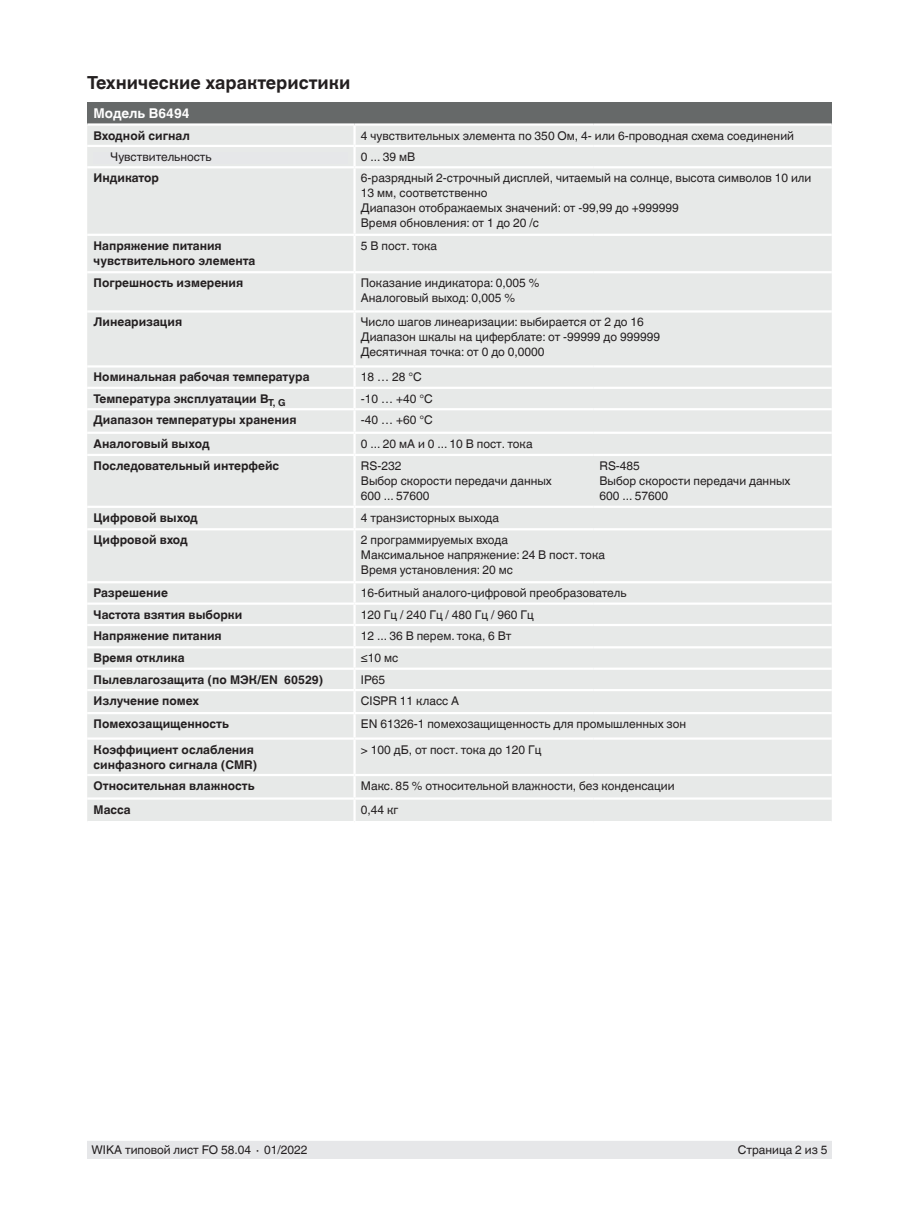
<style>
.page{position:relative;width:919px;height:1214px;background:#fff}
.page>*{position:absolute;margin:0;border:0;box-sizing:border-box;transform-origin:0 0}
.t1{font:700 18px "Helvetica World";color:#231f20}
.t2{font:700 13.5px "Helvetica World";color:#fff}
.t3{font:12px/15px "Helvetica World";color:#231f20}
.t4{font:700 12px/15px "Helvetica World";color:#231f20}
</style>
<div class="page">
<div style="left:87px;top:102px;width:744px;height:22px;background:#666969"></div>
<div style="left:87px;top:126px;width:744px;height:695px;background:#e7e9e8"></div>
<hr style="left:87px;top:123px;width:267px;height:3px;background:#fff">
<hr style="left:354px;top:123px;width:239px;height:3px;background:#fff">
<hr style="left:593px;top:123px;width:238px;height:3px;background:#fff">
<hr style="left:87px;top:145px;width:267px;height:2px;background:#fff">
<hr style="left:354px;top:145px;width:239px;height:2px;background:#fff">
<svg style="left:353px;top:126px;width:2px;height:40px"></svg>
<hr style="left:593px;top:145px;width:238px;height:2px;background:#fff">
<hr style="left:87px;top:166px;width:267px;height:2px;background:#fff">
<hr style="left:354px;top:166px;width:239px;height:2px;background:#fff">
<hr style="left:353px;top:168px;width:2px;height:66px;background:#fff">
<hr style="left:593px;top:166px;width:238px;height:2px;background:#fff">
<hr style="left:87px;top:234px;width:267px;height:2px;background:#fff">
<hr style="left:354px;top:234px;width:239px;height:2px;background:#fff">
<hr style="left:353px;top:236px;width:2px;height:35px;background:#fff">
<hr style="left:593px;top:234px;width:238px;height:2px;background:#fff">
<hr style="left:87px;top:271px;width:267px;height:2px;background:#fff">
<hr style="left:354px;top:271px;width:239px;height:2px;background:#fff">
<hr style="left:353px;top:273px;width:2px;height:37px;background:#fff">
<hr style="left:593px;top:271px;width:238px;height:2px;background:#fff">
<hr style="left:87px;top:310px;width:267px;height:2px;background:#fff">
<hr style="left:354px;top:310px;width:239px;height:2px;background:#fff">
<hr style="left:353px;top:312px;width:2px;height:53px;background:#fff">
<hr style="left:593px;top:310px;width:238px;height:2px;background:#fff">
<hr style="left:87px;top:365px;width:267px;height:2px;background:#fff">
<hr style="left:354px;top:365px;width:239px;height:2px;background:#fff">
<hr style="left:353px;top:367px;width:2px;height:20px;background:#fff">
<hr style="left:593px;top:365px;width:238px;height:2px;background:#fff">
<hr style="left:87px;top:387px;width:267px;height:2px;background:#fff">
<hr style="left:354px;top:387px;width:239px;height:2px;background:#fff">
<svg style="left:353px;top:389px;width:2px;height:19px"></svg>
<hr style="left:593px;top:387px;width:238px;height:2px;background:#fff">
<hr style="left:87px;top:408px;width:267px;height:2px;background:#fff">
<hr style="left:354px;top:408px;width:239px;height:2px;background:#fff">
<hr style="left:353px;top:410px;width:2px;height:21px;background:#fff">
<hr style="left:593px;top:408px;width:238px;height:2px;background:#fff">
<hr style="left:87px;top:431px;width:267px;height:3px;background:#fff">
<hr style="left:354px;top:431px;width:239px;height:3px;background:#fff">
<hr style="left:353px;top:434px;width:2px;height:20px;background:#fff">
<hr style="left:593px;top:431px;width:238px;height:3px;background:#fff">
<hr style="left:87px;top:454px;width:267px;height:2px;background:#fff">
<hr style="left:354px;top:454px;width:239px;height:2px;background:#fff">
<hr style="left:353px;top:456px;width:2px;height:49px;background:#fff">
<hr style="left:593px;top:454px;width:238px;height:2px;background:#fff">
<hr style="left:87px;top:505px;width:267px;height:3px;background:#fff">
<hr style="left:354px;top:505px;width:239px;height:3px;background:#fff">
<hr style="left:353px;top:508px;width:2px;height:20px;background:#fff">
<hr style="left:593px;top:505px;width:238px;height:3px;background:#fff">
<hr style="left:87px;top:528px;width:267px;height:2px;background:#fff">
<hr style="left:354px;top:528px;width:239px;height:2px;background:#fff">
<hr style="left:353px;top:530px;width:2px;height:51px;background:#fff">
<hr style="left:593px;top:528px;width:238px;height:2px;background:#fff">
<hr style="left:87px;top:581px;width:267px;height:2px;background:#fff">
<hr style="left:354px;top:581px;width:239px;height:2px;background:#fff">
<hr style="left:593px;top:581px;width:238px;height:2px;background:#fff">
<hr style="left:87px;top:602px;width:267px;height:3px;background:#fff">
<hr style="left:354px;top:602px;width:239px;height:3px;background:#fff">
<svg style="left:353px;top:583px;width:2px;height:41px"></svg>
<hr style="left:593px;top:602px;width:238px;height:3px;background:#fff">
<hr style="left:87px;top:624px;width:267px;height:2px;background:#fff">
<hr style="left:354px;top:624px;width:239px;height:2px;background:#fff">
<hr style="left:353px;top:626px;width:2px;height:20px;background:#fff">
<hr style="left:593px;top:624px;width:238px;height:2px;background:#fff">
<hr style="left:87px;top:646px;width:267px;height:2px;background:#fff">
<hr style="left:354px;top:646px;width:239px;height:2px;background:#fff">
<hr style="left:593px;top:646px;width:238px;height:2px;background:#fff">
<hr style="left:87px;top:667px;width:267px;height:3px;background:#fff">
<hr style="left:354px;top:667px;width:239px;height:3px;background:#fff">
<svg style="left:353px;top:648px;width:2px;height:41px"></svg>
<hr style="left:593px;top:667px;width:238px;height:3px;background:#fff">
<hr style="left:87px;top:689px;width:267px;height:2px;background:#fff">
<hr style="left:354px;top:689px;width:239px;height:2px;background:#fff">
<hr style="left:353px;top:691px;width:2px;height:21px;background:#fff">
<hr style="left:593px;top:689px;width:238px;height:2px;background:#fff">
<hr style="left:87px;top:712px;width:267px;height:2px;background:#fff">
<hr style="left:354px;top:712px;width:239px;height:2px;background:#fff">
<hr style="left:353px;top:714px;width:2px;height:23px;background:#fff">
<hr style="left:593px;top:712px;width:238px;height:2px;background:#fff">
<hr style="left:87px;top:737px;width:267px;height:2px;background:#fff">
<hr style="left:354px;top:737px;width:239px;height:2px;background:#fff">
<hr style="left:353px;top:739px;width:2px;height:35px;background:#fff">
<hr style="left:593px;top:737px;width:238px;height:2px;background:#fff">
<hr style="left:87px;top:774px;width:267px;height:2px;background:#fff">
<hr style="left:354px;top:774px;width:239px;height:2px;background:#fff">
<hr style="left:353px;top:776px;width:2px;height:21px;background:#fff">
<hr style="left:593px;top:774px;width:238px;height:2px;background:#fff">
<hr style="left:87px;top:797px;width:267px;height:2px;background:#fff">
<hr style="left:354px;top:797px;width:239px;height:2px;background:#fff">
<hr style="left:353px;top:799px;width:2px;height:22px;background:#fff">
<hr style="left:593px;top:797px;width:238px;height:2px;background:#fff">
<div style="left:94px;top:152px;width:254px;height:12px;background:#e6e7e9"></div>
<div style="left:87px;top:1140px;width:744px;height:18px;background:#e6e7e9"></div>
<svg style="left:87px;top:1140px;width:744px;height:1px"></svg>
<h1 class="t1" style="left:87px;top:73px;width:265px">Технические характеристики</h1>
<p class="t2" style="left:94px;top:106px;width:97px">Модель B6494</p>
<p class="t4" style="left:94px;top:128px;width:98px">Входной сигнал</p>
<p class="t3" style="left:361px;top:128px;width:434px">4 чувствительных элемента по 350 Ом, 4- или 6-проводная схема соединений</p>
<p class="t3" style="left:111px;top:149px;width:102px">Чувствительность</p>
<p class="t3" style="left:361px;top:149px;width:56px">0 ... 39 мВ</p>
<p class="t4" style="left:94px;top:171px;width:67px">Индикатор</p>
<p class="t3" style="left:361px;top:171px;width:452px">6-разрядный 2-строчный дисплей, читаемый на солнце, высота символов 10 или 13 мм, соответственно<br>Диапазон отображаемых значений: от -99,99 до +999999<br>Время обновления: от 1 до 20 /с</p>
<p class="t4" style="left:94px;top:238px;width:163px">Напряжение питания чувствительного элемента</p>
<p class="t3" style="left:361px;top:238px;width:78px">5 В пост. тока</p>
<p class="t4" style="left:94px;top:275px;width:151px">Погрешность измерения</p>
<p class="t3" style="left:361px;top:275px;width:180px">Показание индикатора: 0,005 %<br>Аналоговый выход: 0,005 %</p>
<p class="t4" style="left:94px;top:315px;width:90px">Линеаризация</p>
<p class="t3" style="left:361px;top:315px;width:300px">Число шагов линеаризации: выбирается от 2 до 16<br>Диапазон шкалы на циферблате: от -99999 до 999999<br>Десятичная точка: от 0 до 0,0000</p>
<p class="t4" style="left:94px;top:370px;width:217px">Номинальная рабочая температура</p>
<p class="t3" style="left:361px;top:370px;width:62px">18 … 28 °C</p>
<p class="t4" style="left:94px;top:391px;width:193px">Температура эксплуатации B<sub>T,</sub> <sub>G</sub></p>
<p class="t3" style="left:361px;top:391px;width:73px">-10 … +40 °C</p>
<p class="t4" style="left:94px;top:412px;width:204px">Диапазон температуры хранения</p>
<p class="t3" style="left:361px;top:412px;width:73px">-40 … +60 °C</p>
<p class="t4" style="left:94px;top:436px;width:118px">Аналоговый выход</p>
<p class="t3" style="left:361px;top:436px;width:173px">0 ... 20 мА и 0 ... 10 В пост. тока</p>
<p class="t4" style="left:94px;top:458px;width:187px">Последовательный интерфейс</p>
<p class="t3" style="left:361px;top:458px;width:192px">RS-232<br>Выбор скорости передачи данных<br>600 ... 57600</p>
<p class="t3" style="left:599px;top:458px;width:192px">RS-485<br>Выбор скорости передачи данных<br>600 ... 57600</p>
<p class="t4" style="left:94px;top:510px;width:106px">Цифровой выход</p>
<p class="t3" style="left:361px;top:510px;width:140px">4 транзисторных выхода</p>
<p class="t4" style="left:94px;top:532px;width:96px">Цифровой вход</p>
<p class="t3" style="left:361px;top:532px;width:245px">2 программируемых входа<br>Максимальное напряжение: 24 В пост. тока<br>Время установления: 20 мс</p>
<p class="t4" style="left:94px;top:585px;width:76px">Разрешение</p>
<p class="t3" style="left:361px;top:585px;width:267px">16-битный аналого-цифровой преобразователь</p>
<p class="t4" style="left:94px;top:607px;width:150px">Частота взятия выборки</p>
<p class="t3" style="left:361px;top:607px;width:174px">120 Гц / 240 Гц / 480 Гц / 960 Гц</p>
<p class="t4" style="left:94px;top:628px;width:130px">Напряжение питания</p>
<p class="t3" style="left:361px;top:628px;width:152px">12 ... 36 В перем. тока, 6 Вт</p>
<p class="t4" style="left:94px;top:650px;width:93px">Время отклика</p>
<p class="t3" style="left:361px;top:650px;width:39px">≤10 мс</p>
<p class="t4" style="left:94px;top:672px;width:231px">Пылевлагозащита (по МЭК/EN 60529)</p>
<p class="t3" style="left:361px;top:672px;width:26px">IP65</p>
<p class="t4" style="left:94px;top:693px;width:107px">Излучение помех</p>
<p class="t3" style="left:361px;top:693px;width:100px">CISPR 11 класс A</p>
<p class="t4" style="left:94px;top:716px;width:137px">Помехозащищенность</p>
<p class="t3" style="left:361px;top:716px;width:327px">EN 61326-1 помехозащищенность для промышленных зон</p>
<p class="t4" style="left:94px;top:742px;width:165px">Коэффициент ослабления синфазного сигнала (CMR)</p>
<p class="t3" style="left:361px;top:742px;width:182px">&gt; 100 дБ, от пост. тока до 120 Гц</p>
<p class="t4" style="left:94px;top:778px;width:162px">Относительная влажность</p>
<p class="t3" style="left:361px;top:778px;width:315px">Макс. 85 % относительной влажности, без конденсации</p>
<p class="t4" style="left:94px;top:802px;width:39px">Масса</p>
<p class="t3" style="left:361px;top:802px;width:39px">0,44 кг</p>
<p class="t3" style="left:91px;top:1142px;width:217px">WIKA типовой лист FO 58.04 ∙ 01/2022</p>
<p class="t3" style="left:737px;top:1142px;width:91px">Страница 2 из 5</p>
</div>
